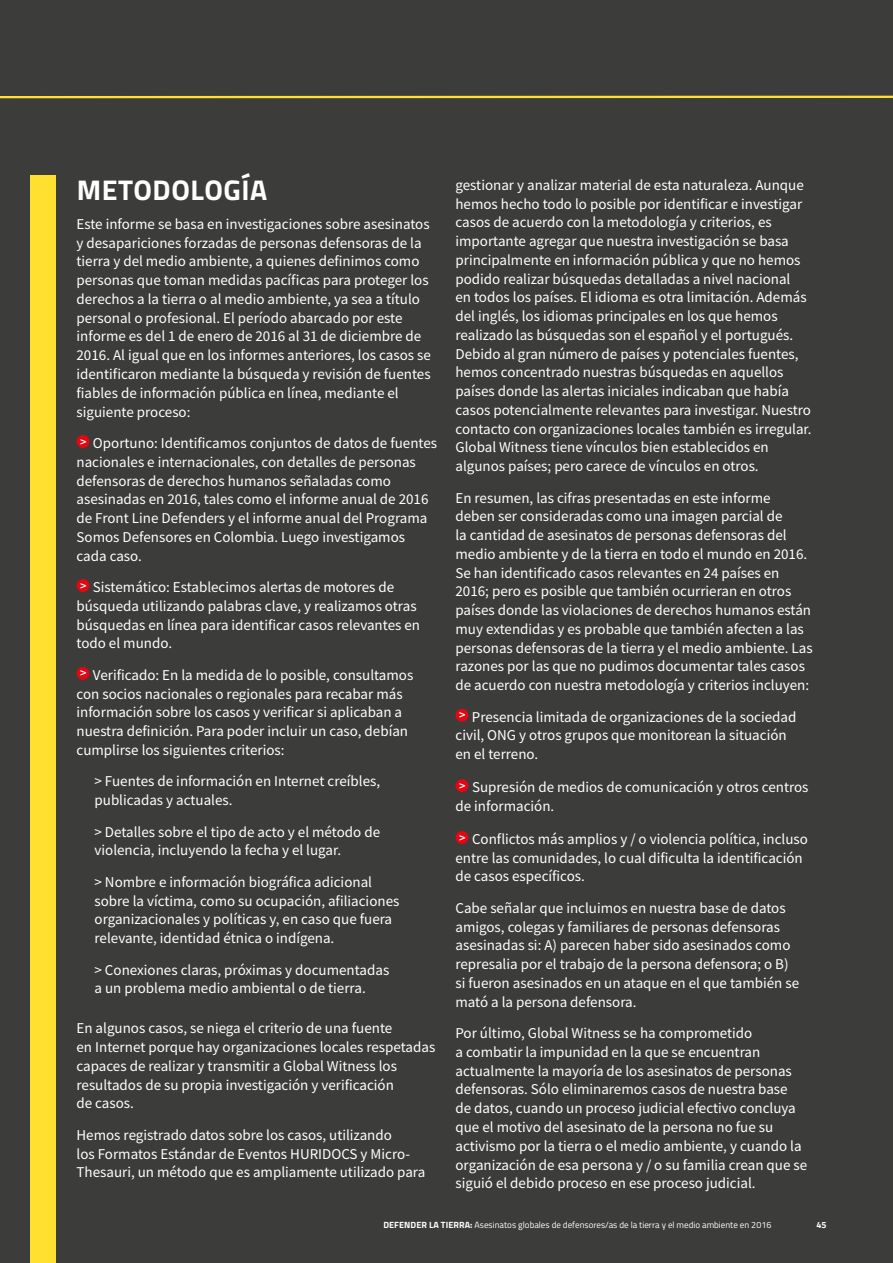
<style>
.page{position:relative;width:893px;height:1263px;background:#3c3c3b}
.page>*{position:absolute;margin:0;border:0;box-sizing:border-box;transform-origin:0 0}
.t1{font:700 28.5px "Titillium";letter-spacing:.02em;color:#fff}
.t2{font:15px/18.8px "Source Sans Pro";color:#fff}
.t3{font:9px "Titillium";color:#fff}
.t4{font:700 9px "Titillium";color:#fff}
.s1{font-weight:700}
</style>
<div class="page">
<div style="left:77px;top:435px;width:12px;height:13px;background:#e30613;border-radius:50%"></div>
<div style="left:77px;top:579px;width:12px;height:13px;background:#e30613;border-radius:50%"></div>
<div style="left:77px;top:667px;width:12px;height:13px;background:#e30613;border-radius:50%"></div>
<div style="left:455px;top:709px;width:13px;height:13px;background:#e30613;border-radius:50%"></div>
<div style="left:455px;top:779px;width:13px;height:13px;background:#e30613;border-radius:50%"></div>
<div style="left:455px;top:831px;width:13px;height:13px;background:#e30613;border-radius:50%"></div>
<svg style="left:0;top:96px;width:893px;height:3px;background:#c5af33"></svg>
<div style="left:30px;top:175px;width:25px;height:1088px;background:#ffdf30"></div>
<h1 class="t1" style="left:77px;top:168px;width:192px">METODOLOGÍA</h1>
<p class="t2" style="left:77px;top:215px;width:356px">Este informe se basa en investigaciones sobre asesinatos y desapariciones forzadas de personas defensoras de la tierra y del medio ambiente, a quienes definimos como personas que toman medidas pacíficas para proteger los derechos a la tierra o al medio ambiente, ya sea a título personal o profesional. El período abarcado por este informe es del 1 de enero de 2016 al 31 de diciembre de 2016. Al igual que en los informes anteriores, los casos se identificaron mediante la búsqueda y revisión de fuentes fiables de información pública en línea, mediante el siguiente proceso:</p>
<p class="t2" style="left:77px;top:434px;width:362px"><sup>&gt;</sup> Oportuno: Identificamos conjuntos de datos de fuentes nacionales e internacionales, con detalles de personas defensoras de derechos humanos señaladas como asesinadas en 2016, tales como el informe anual de 2016 de Front Line Defenders y el informe anual del Programa Somos Defensores en Colombia. Luego investigamos cada caso.</p>
<p class="t2" style="left:77px;top:578px;width:345px"><sup>&gt;</sup> Sistemático: Establecimos alertas de motores de búsqueda utilizando palabras clave, y realizamos otras búsquedas en línea para identificar casos relevantes en todo el mundo.</p>
<p class="t2" style="left:77px;top:665px;width:338px"><sup>&gt;</sup> Verificado: En la medida de lo posible, consultamos con socios nacionales o regionales para recabar más información sobre los casos y verificar si aplicaban a nuestra definición. Para poder incluir un caso, debían cumplirse los siguientes criterios:</p>
<p class="t2" style="left:95px;top:772px;width:287px">&gt; Fuentes de información en Internet creíbles, publicadas y actuales.</p>
<p class="t2" style="left:95px;top:822px;width:287px">&gt; Detalles sobre el tipo de acto y el método de violencia, incluyendo la fecha y el lugar.</p>
<p class="t2" style="left:95px;top:872px;width:306px">&gt; Nombre e información biográfica adicional sobre la víctima, como su ocupación, afiliaciones organizacionales y políticas y, en caso que fuera relevante, identidad étnica o indígena.</p>
<p class="t2" style="left:95px;top:960px;width:296px">&gt; Conexiones claras, próximas y documentadas a un problema medio ambiental o de tierra.</p>
<p class="t2" style="left:77px;top:1019px;width:360px">En algunos casos, se niega el criterio de una fuente<br>en Internet porque hay organizaciones locales respetadas capaces de realizar y transmitir a Global Witness los resultados de su propia investigación y verificación<br>de casos.</p>
<p class="t2" style="left:77px;top:1125px;width:350px">Hemos registrado datos sobre los casos, utilizando<br>los Formatos Estándar de Eventos HURIDOCS y Micro-<br>Thesauri, un método que es ampliamente utilizado para</p>
<p class="t2" style="left:455px;top:175px;width:358px">gestionar y analizar material de esta naturaleza. Aunque hemos hecho todo lo posible por identificar e investigar casos de acuerdo con la metodología y criterios, es importante agregar que nuestra investigación se basa principalmente en información pública y que no hemos podido realizar búsquedas detalladas a nivel nacional<br>en todos los países. El idioma es otra limitación. Además del inglés, los idiomas principales en los que hemos realizado las búsquedas son el español y el portugués.<br>Debido al gran número de países y potenciales fuentes, hemos concentrado nuestras búsquedas en aquellos países donde las alertas iniciales indicaban que había casos potencialmente relevantes para investigar. Nuestro contacto con organizaciones locales también es irregular.<br>Global Witness tiene vínculos bien establecidos en algunos países; pero carece de vínculos en otros.</p>
<p class="t2" style="left:455px;top:488px;width:359px">En resumen, las cifras presentadas en este informe deben ser consideradas como una imagen parcial de<br>la cantidad de asesinatos de personas defensoras del medio ambiente y de la tierra en todo el mundo en 2016.<br>Se han identificado casos relevantes en 24 países en 2016; pero es posible que también ocurrieran en otros países donde las violaciones de derechos humanos están muy extendidas y es probable que también afecten a las personas defensoras de la tierra y el medio ambiente. Las razones por las que no pudimos documentar tales casos de acuerdo con nuestra metodología y criterios incluyen:</p>
<p class="t2" style="left:455px;top:707px;width:342px"><sup>&gt;</sup> Presencia limitada de organizaciones de la sociedad civil, ONG y otros grupos que monitorean la situación en el terreno.</p>
<p class="t2" style="left:455px;top:778px;width:355px"><sup>&gt;</sup> Supresión de medios de comunicación y otros centros de información.</p>
<p class="t2" style="left:455px;top:829px;width:354px"><sup>&gt;</sup> Conflictos más amplios y / o violencia política, incluso entre las comunidades, lo cual dificulta la identificación de casos específicos.</p>
<p class="t2" style="left:455px;top:898px;width:345px">Cabe señalar que incluimos en nuestra base de datos amigos, colegas y familiares de personas defensoras asesinadas si: A) parecen haber sido asesinados como represalia por el trabajo de la persona defensora; o B) si fueron asesinados en un ataque en el que también se mató a la persona defensora.</p>
<p class="t2" style="left:455px;top:1024px;width:353px">Por último, Global Witness se ha comprometido<br>a combatir la impunidad en la que se encuentran actualmente la mayoría de los asesinatos de personas defensoras. Sólo eliminaremos casos de nuestra base<br>de datos, cuando un proceso judicial efectivo concluya que el motivo del asesinato de la persona no fue su activismo por la tierra o el medio ambiente, y cuando la organización de esa persona y / o su familia crean que se siguió el debido proceso en ese proceso judicial.</p>
<p class="t3" style="left:383px;top:1218px;width:390px"><span class="s1">DEFENDER LA TIERRA:</span> Asesinatos globales de defensores/as de la tierra y el medio ambiente en 2016</p>
<p class="t4" style="left:816px;top:1217px;width:12px">45</p>
</div>
